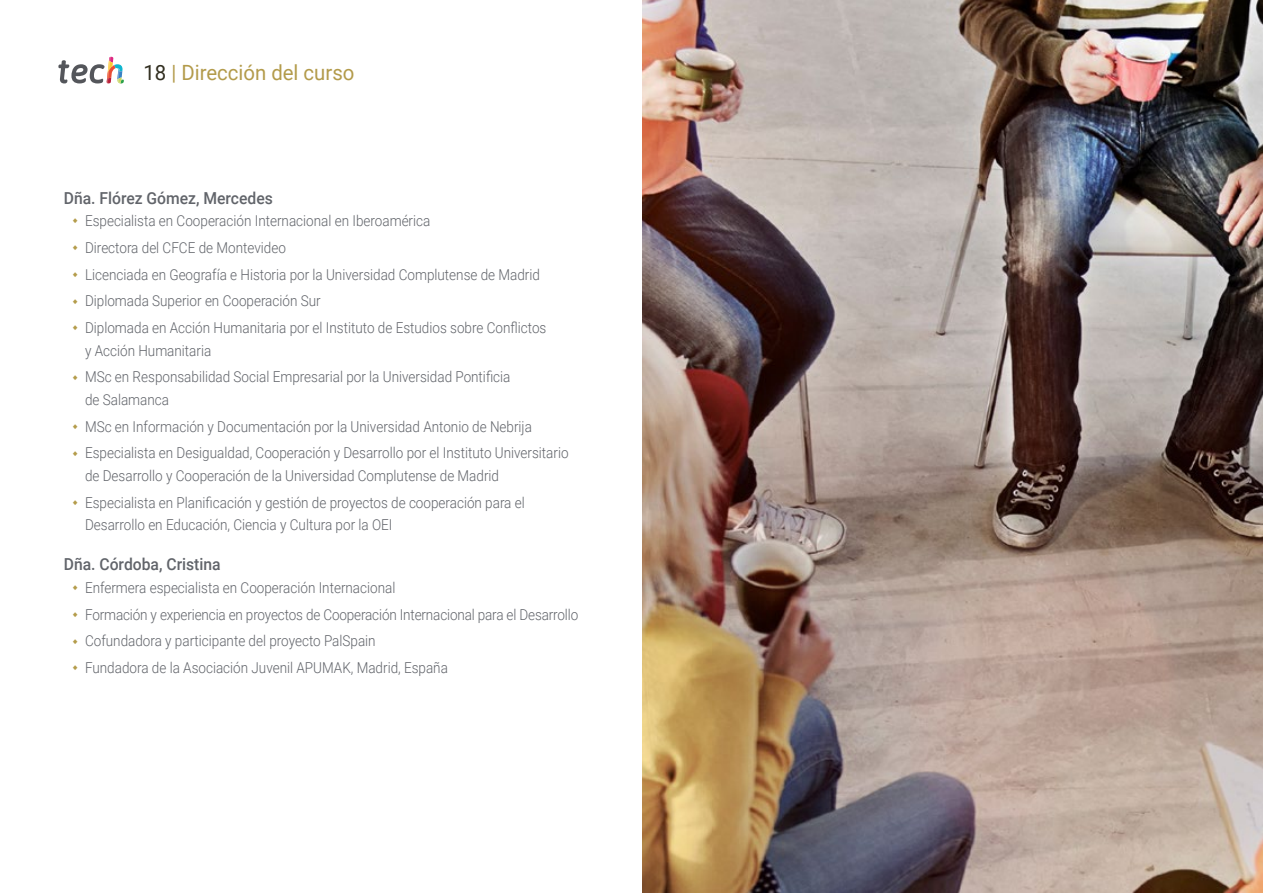
<style>
.page{position:relative;width:1263px;height:893px;background:#fff}
.page>*{position:absolute;margin:0;border:0;box-sizing:border-box;transform-origin:0 0}
.t1{font:21px "Roboto";color:#b39b4b}
.t2{font:500 16.5px "Roboto";color:#61646a;scale:.95 1}
.t3{font:300 15px/26.7px "Roboto";color:#61646a;scale:.9 1}
.s1{color:#312e20}
</style>
<div class="page">
<img style="left:642px;top:0;width:621px;height:893px">
<svg style="left:58px;top:57px;width:66px;height:27px"></svg>
<h1 class="t1" style="left:143px;top:57px;width:213px"><span class="s1">18</span> | Dirección del curso</h1>
<p class="t2" style="left:64px;top:186px;width:222px">Dña. Flórez Gómez, Mercedes</p>
<p class="t3" style="left:85px;top:207px;width:514px">Especialista en Cooperación Internacional en Iberoamérica<br>Directora del CFCE de Montevideo<br>Licenciada en Geografía e Historia por la Universidad Complutense de Madrid Diplomada Superior en Cooperación Sur<br>Diplomada en Acción Humanitaria por el Instituto de Estudios sobre Conflictos</p>
<p class="t3" style="left:85px;top:336px;width:474px">y Acción Humanitaria<br>MSc en Responsabilidad Social Empresarial por la Universidad Pontificia</p>
<p class="t3" style="left:85px;top:386px;width:539px">de Salamanca<br>MSc en Información y Documentación por la Universidad Antonio de Nebrija<br>Especialista en Desigualdad, Cooperación y Desarrollo por el Instituto Universitario</p>
<p class="t3" style="left:85px;top:462px;width:490px">de Desarrollo y Cooperación de la Universidad Complutense de Madrid<br>Especialista en Planificación y gestión de proyectos de cooperación para el</p>
<p class="t3" style="left:85px;top:511px;width:343px">Desarrollo en Educación, Ciencia y Cultura por la OEI</p>
<p class="t2" style="left:64px;top:553px;width:167px">Dña. Córdoba, Cristina</p>
<p class="t3" style="left:85px;top:574px;width:549px">Enfermera especialista en Cooperación Internacional<br>Formación y experiencia en proyectos de Cooperación Internacional para el Desarrollo Cofundadora y participante del proyecto PalSpain<br>Fundadora de la Asociación Juvenil APUMAK, Madrid, España</p>
</div>
